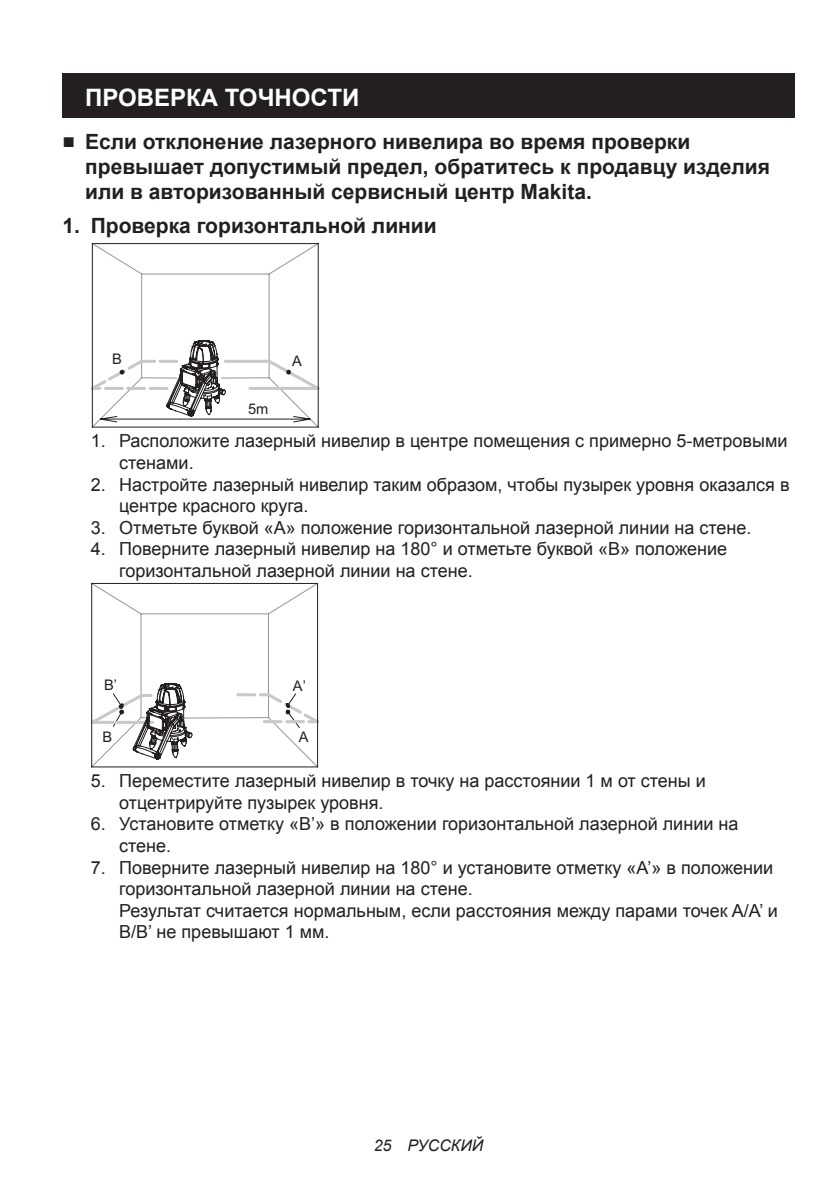
<style>
.page{position:relative;width:840px;height:1191px;background:#fff}
.page>*{position:absolute;margin:0;border:0;box-sizing:border-box;transform-origin:0 0}
.t1{font:700 24px "Arial";color:#fff}
.t2{font:700 21px/25.2px "Arial";color:#231f20}
.t3{font:18px/21.6px "Arial";color:#231f20}
.t4{font:italic 16px "Arial";color:#231f20}
.t5{font:14.6px "Arial";color:#231f20}
.s1{font-weight:400}
</style>
<div class="page">
<div style="left:62px;top:74px;width:732px;height:44px;background:#231f20"></div>
<svg style="left:91px;top:243px;width:228px;height:184px"></svg>
<svg style="left:91px;top:357px;width:63px;height:35px"></svg>
<svg style="left:166px;top:340px;width:153px;height:83px"></svg>
<svg style="left:92px;top:583px;width:227px;height:184px"></svg>
<hr style="left:317px;top:583px;width:1px;height:184px;background:#231f20">
<hr style="left:91px;top:583px;width:1px;height:184px;background:#231f20">
<hr style="left:92px;top:583px;width:225px;height:1px;background:#231f20">
<hr style="left:92px;top:766px;width:225px;height:1px;background:#231f20">
<svg style="left:91px;top:683px;width:228px;height:76px"></svg>
<h1 class="t1" style="left:85px;top:81px;width:275px">ПРОВЕРКА ТОЧНОСТИ</h1>
<p class="t2" style="left:85px;top:130px;width:686px;text-indent:-23px"><span class="s1">■</span> Если отклонение лазерного нивелира во время проверки превышает допустимый предел, обратитесь к продавцу изделия или в авторизованный сервисный центр Makita.</p>
<p class="t2" style="left:62px;top:214px;width:375px">1. Проверка горизонтальной линии</p>
<p class="t5" style="left:112px;top:353px;width:11px">B</p>
<p class="t5" style="left:248px;top:404px;width:22px">5m</p>
<p class="t5" style="left:292px;top:356px;width:11px">A</p>
<p class="t3" style="left:119px;top:430px;width:669px;text-indent:-28px">1. Расположите лазерный нивелир в центре помещения с примерно 5-метровыми стенами.</p>
<p class="t3" style="left:119px;top:473px;width:671px;text-indent:-28px">2. Настройте лазерный нивелир таким образом, чтобы пузырек уровня оказался в центре красного круга.</p>
<p class="t3" style="left:91px;top:517px;width:661px">3. Отметьте буквой «А» положение горизонтальной лазерной линии на стене.</p>
<p class="t3" style="left:119px;top:538px;width:609px;text-indent:-28px">4. Поверните лазерный нивелир на 180° и отметьте буквой «B» положение горизонтальной лазерной линии на стене.</p>
<p class="t5" style="left:104px;top:676px;width:14px">B’</p>
<p class="t5" style="left:293px;top:677px;width:14px">Aʼ</p>
<p class="t5" style="left:102px;top:728px;width:11px">B</p>
<p class="t5" style="left:298px;top:728px;width:11px">A</p>
<p class="t3" style="left:119px;top:770px;width:588px;text-indent:-28px">5. Переместите лазерный нивелир в точку на расстоянии 1 м от стены и отцентрируйте пузырек уровня.</p>
<p class="t3" style="left:119px;top:813px;width:620px;text-indent:-28px">6. Установите отметку «B’» в положении горизонтальной лазерной линии на стене.</p>
<p class="t3" style="left:119px;top:856px;width:659px;text-indent:-28px">7. Поверните лазерный нивелир на 180° и установите отметку «А’» в положении горизонтальной лазерной линии на стене.<br>Результат считается нормальным, если расстояния между парами точек A/A’ и B/B’ не превышают 1 мм.</p>
<p class="t4" style="left:373px;top:1136px;width:111px">25 РУССКИЙ</p>
</div>
